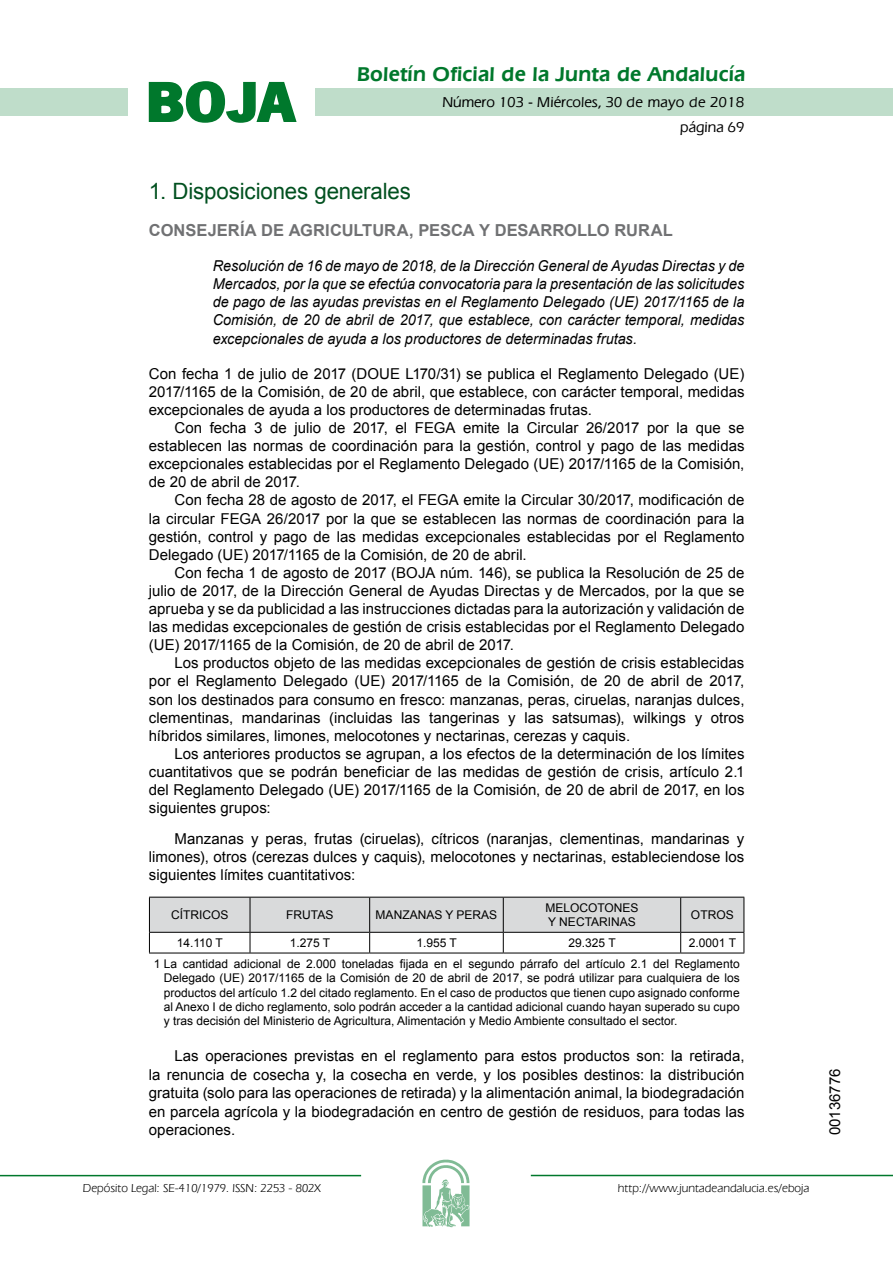
<style>
.page{position:relative;width:893px;height:1263px;background:#fff}
.page>*{position:absolute;margin:0;border:0;box-sizing:border-box;transform-origin:0 0}
.t1{font:700 57.75px "News Got T";color:#00782c;scale:1.14 1}
.t2{font:22.5px "Arial";letter-spacing:-.01em;color:#00501f}
.t3{font:600 21px "Eras IT Cby BT";letter-spacing:.01em;color:#00782c}
.t4{font:700 16.5px "Arial";color:#707173}
.t5{font:15px/18.1px "Arial";color:#000;text-align:justify}
.t6{font:italic 15px/18.1px "Arial";color:#000;text-align:justify;scale:.96 1}
.t7{font:500 15px/24.5px "Eras IT Cby BT";color:#000;text-align:right}
.t8{font:12px/14.4px "Arial";color:#000}
.t9{font:12px "Eras IT Cby BT";color:#000}
</style>
<div class="page">
<div style="left:315px;top:88px;width:577px;height:28px;background:#bfddca"></div>
<div style="left:0;top:88px;width:128px;height:28px;background:#bfddca"></div>
<hr style="left:0;top:1175px;width:361px;height:1px;background:#00782c">
<svg style="left:422px;top:1159px;width:47px;height:68px"></svg>
<hr style="left:531px;top:1175px;width:361px;height:1px;background:#00782c">
<svg style="left:148px;top:81px;width:149px;height:42px"></svg>
<svg style="left:149px;top:897px;width:595px;height:56px"></svg>
<hr style="left:149px;top:953px;width:101px;height:1px;background:#000">
<hr style="left:250px;top:953px;width:119px;height:1px;background:#000">
<hr style="left:369px;top:953px;width:134px;height:1px;background:#000">
<hr style="left:503px;top:953px;width:177px;height:1px;background:#000">
<hr style="left:680px;top:953px;width:64px;height:1px;background:#000">
<h1 class="t1" style="left:145px;top:68px;width:133px">BOJA</h1>
<h3 class="t3" style="left:357px;top:62px;width:390px">Boletín Oficial de la Junta de Andalucía</h3>
<p class="t7" style="left:442px;top:90px;width:303px">Número 103 - Miércoles, 30 de mayo de 2018 página 69</p>
<h2 class="t2" style="left:149px;top:177px;width:263px">1. Disposiciones generales</h2>
<p class="t4" style="left:149px;top:219px;width:525px">CONSEJERÍA DE AGRICULTURA, PESCA Y DESARROLLO RURAL</p>
<p class="t6" style="left:213px;top:257px;width:555px">Resolución de 16 de mayo de 2018, de la Dirección General de Ayudas Directas y de Mercados, por la que se efectúa convocatoria para la presentación de las solicitudes de pago de las ayudas previstas en el Reglamento Delegado (UE) 2017/1165 de la Comisión, de 20 de abril de 2017, que establece, con carácter temporal, medidas excepcionales de ayuda a los productores de determinadas frutas.</p>
<p class="t5" style="left:149px;top:364px;width:597px">Con fecha 1 de julio de 2017 (DOUE L170/31) se publica el Reglamento Delegado (UE)<br>2017/1165 de la Comisión, de 20 de abril, que establece, con carácter temporal, medidas excepcionales de ayuda a los productores de determinadas frutas.</p>
<p class="t5" style="left:149px;top:419px;width:597px;text-indent:26px">Con fecha 3 de julio de 2017, el FEGA emite la Circular 26/2017 por la que se establecen las normas de coordinación para la gestión, control y pago de las medidas excepcionales establecidas por el Reglamento Delegado (UE) 2017/1165 de la Comisión, de 20 de abril de 2017.</p>
<p class="t5" style="left:149px;top:491px;width:597px;text-indent:26px">Con fecha 28 de agosto de 2017, el FEGA emite la Circular 30/2017, modificación de la circular FEGA 26/2017 por la que se establecen las normas de coordinación para la gestión, control y pago de las medidas excepcionales establecidas por el Reglamento Delegado (UE) 2017/1165 de la Comisión, de 20 de abril.</p>
<p class="t5" style="left:149px;top:564px;width:597px;text-indent:26px">Con fecha 1 de agosto de 2017 (BOJA núm. 146), se publica la Resolución de 25 de julio de 2017, de la Dirección General de Ayudas Directas y de Mercados, por la que se aprueba y se da publicidad a las instrucciones dictadas para la autorización y validación de las medidas excepcionales de gestión de crisis establecidas por el Reglamento Delegado (UE) 2017/1165 de la Comisión, de 20 de abril de 2017.</p>
<p class="t5" style="left:149px;top:654px;width:597px;text-indent:26px">Los productos objeto de las medidas excepcionales de gestión de crisis establecidas por el Reglamento Delegado (UE) 2017/1165 de la Comisión, de 20 de abril de 2017, son los destinados para consumo en fresco: manzanas, peras, ciruelas, naranjas dulces, clementinas, mandarinas (incluidas las tangerinas y las satsumas), wilkings y otros híbridos similares, limones, melocotones y nectarinas, cerezas y caquis.</p>
<p class="t5" style="left:149px;top:745px;width:597px;text-indent:26px">Los anteriores productos se agrupan, a los efectos de la determinación de los límites cuantitativos que se podrán beneficiar de las medidas de gestión de crisis, artículo 2.1 del Reglamento Delegado (UE) 2017/1165 de la Comisión, de 20 de abril de 2017, en los siguientes grupos:</p>
<p class="t5" style="left:149px;top:830px;width:597px;text-indent:26px">Manzanas y peras, frutas (ciruelas), cítricos (naranjas, clementinas, mandarinas y limones), otros (cerezas dulces y caquis), melocotones y nectarinas, estableciendose los siguientes límites cuantitativos:</p>
<p class="t8" style="left:171px;top:908px;width:59px">CÍTRICOS</p>
<p class="t8" style="left:286px;top:908px;width:49px">FRUTAS</p>
<p class="t8" style="left:375px;top:908px;width:123px">MANZANAS Y PERAS</p>
<p class="t8" style="left:545px;top:901px;width:95px">MELOCOTONES<br>Y NECTARINAS</p>
<p class="t8" style="left:691px;top:908px;width:44px">OTROS</p>
<p class="t8" style="left:177px;top:936px;width:48px">14.110 T</p>
<p class="t8" style="left:290px;top:936px;width:42px">1.275 T</p>
<p class="t8" style="left:416px;top:936px;width:42px">1.955 T</p>
<p class="t8" style="left:568px;top:936px;width:49px">29.325 T</p>
<p class="t8" style="left:154px;top:933px;width:587px;line-height:20.7px;text-indent:535px">2.0001 T<br>1 La cantidad adicional de 2.000 toneladas fijada en el segundo párrafo del artículo 2.1 del Reglamento</p>
<p class="t8" style="left:164px;top:971px;width:577px;text-align:justify">Delegado (UE) 2017/1165 de la Comisión de 20 de abril de 2017, se podrá utilizar para cualquiera de los productos del artículo 1.2 del citado reglamento. En el caso de productos que tienen cupo asignado conforme al Anexo I de dicho reglamento, solo podrán acceder a la cantidad adicional cuando hayan superado su cupo y tras decisión del Ministerio de Agricultura, Alimentación y Medio Ambiente consultado el sector.</p>
<p class="t5" style="left:149px;top:1047px;width:597px;line-height:18.6px;text-indent:26px">Las operaciones previstas en el reglamento para estos productos son: la retirada, la renuncia de cosecha y, la cosecha en verde, y los posibles destinos: la distribución gratuita (solo para las operaciones de retirada) y la alimentación animal, la biodegradación en parcela agrícola y la biodegradación en centro de gestión de residuos, para todas las operaciones.</p>
<p class="t9" style="left:83px;top:1181px;width:239px">Depósito Legal: SE-410/1979. ISSN: 2253 - 802X</p>
<p class="t9" style="left:618px;top:1181px;width:193px">http://www.juntadeandalucia.es/eboja</p>
<p class="t5" style="left:826px;top:1135px;width:68px;rotate:-90deg">00136776</p>
</div>
